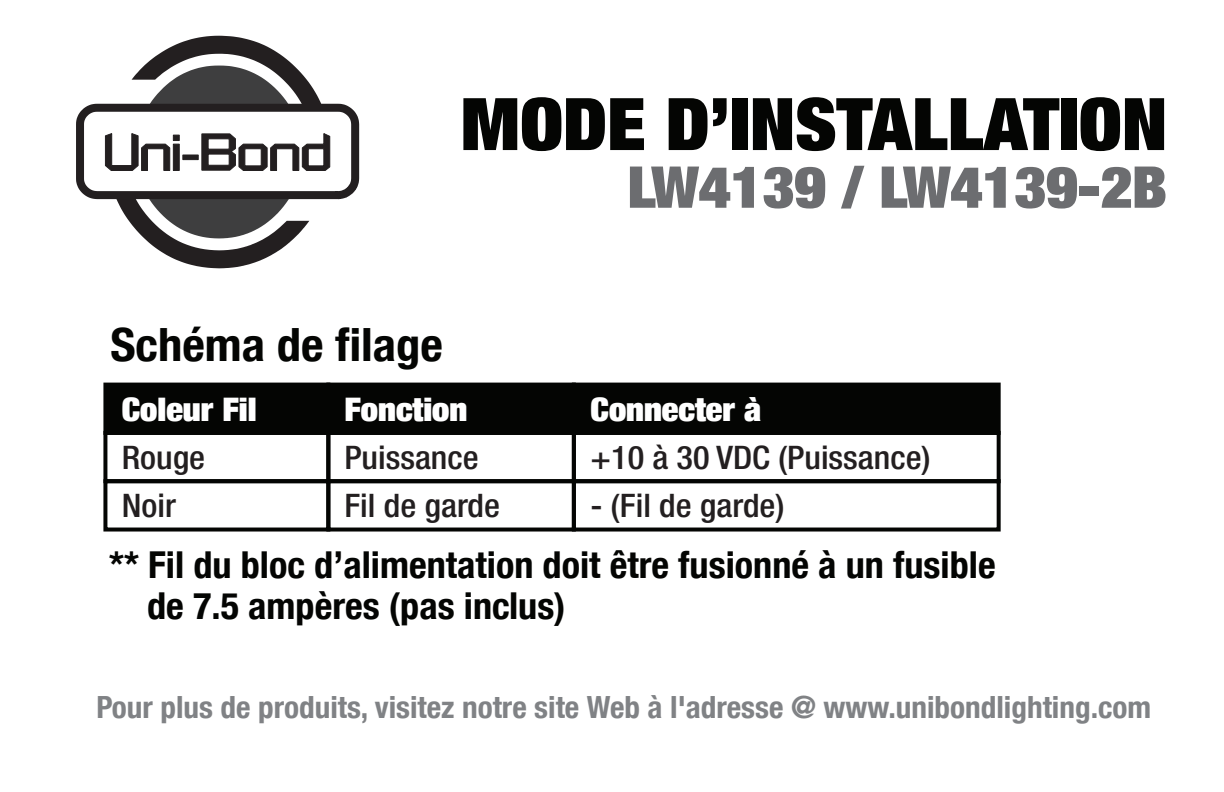
<style>
.page{position:relative;width:1224px;height:792px;background:#fff}
.page>*{position:absolute;margin:0;border:0;box-sizing:border-box;transform-origin:0 0}
.t1{font:900 condensed 72.8px "Helvetica Neue LT Com";color:#040503;scale:1.06 1}
.t2{font:900 condensed 57.6px "Helvetica Neue LT Com";color:#6c6d70;scale:1.06 1}
.t3{font:700 condensed 46px "Helvetica Neue LT Com";color:#040503;scale:1.06 1}
.t4{font:700 condensed 37.2px/41.2px "Helvetica Neue LT Com";color:#040503}
.t5{font:500 condensed 32.4px/48px "Helvetica Neue LT Com";color:#231f20;scale:1.06 1}
.t6{font:900 condensed 32.4px "Helvetica Neue LT Com";color:#fff;scale:1.06 1}
.t7{font:700 condensed 30.4px "Helvetica Neue LT Com";color:#808285}
</style>
<div class="page">
<div style="left:103px;top:383px;width:227px;height:52px;background:#040503"></div>
<div style="left:326px;top:383px;width:250px;height:52px;background:#040503"></div>
<div style="left:572px;top:383px;width:429px;height:52px;background:#040503"></div>
<div style="left:103px;top:431px;width:227px;height:52px;border:4px solid #040503"></div>
<div style="left:326px;top:431px;width:250px;height:52px;border:4px solid #040503"></div>
<div style="left:572px;top:431px;width:429px;height:52px;border:4px solid #040503"></div>
<div style="left:103px;top:479px;width:227px;height:53px;border:4px solid #040503"></div>
<div style="left:326px;top:479px;width:250px;height:53px;border:4px solid #040503"></div>
<div style="left:572px;top:479px;width:429px;height:53px;border:4px solid #040503"></div>
<svg style="left:76px;top:112px;width:284px;height:79px"></svg>
<svg style="left:80px;top:36px;width:275px;height:232px"></svg>
<h1 class="t1" style="left:460px;top:78px;width:668px">MODE D’INSTALLATION</h1>
<h2 class="t2" style="left:628px;top:151px;width:511px">LW4139 / LW4139-2B</h2>
<p class="t3" style="left:110px;top:317px;width:315px">Schéma de filage</p>
<p class="t6" style="left:122px;top:389px;width:129px">Coleur Fil</p>
<p class="t6" style="left:344px;top:389px;width:117px">Fonction</p>
<p class="t6" style="left:591px;top:389px;width:163px">Connecter à</p>
<p class="t5" style="left:122px;top:433px;width:80px">Rouge<br>Noir</p>
<p class="t5" style="left:344px;top:433px;width:148px">Puissance<br>Fil de garde</p>
<p class="t5" style="left:591px;top:433px;width:322px">+10 à 30 VDC (Puissance)</p>
<p class="t5" style="left:591px;top:482px;width:184px">- (Fil de garde)</p>
<p class="t4" style="left:147px;top:544px;width:850px;text-indent:-38px">** Fil du bloc d’alimentation doit être fusionné à un fusible de 7.5 ampères (pas inclus)</p>
<p class="t7" style="left:96px;top:689px;width:1056px">Pour plus de produits, visitez notre site Web à l'adresse @ www.unibondlighting.com</p>
</div>
